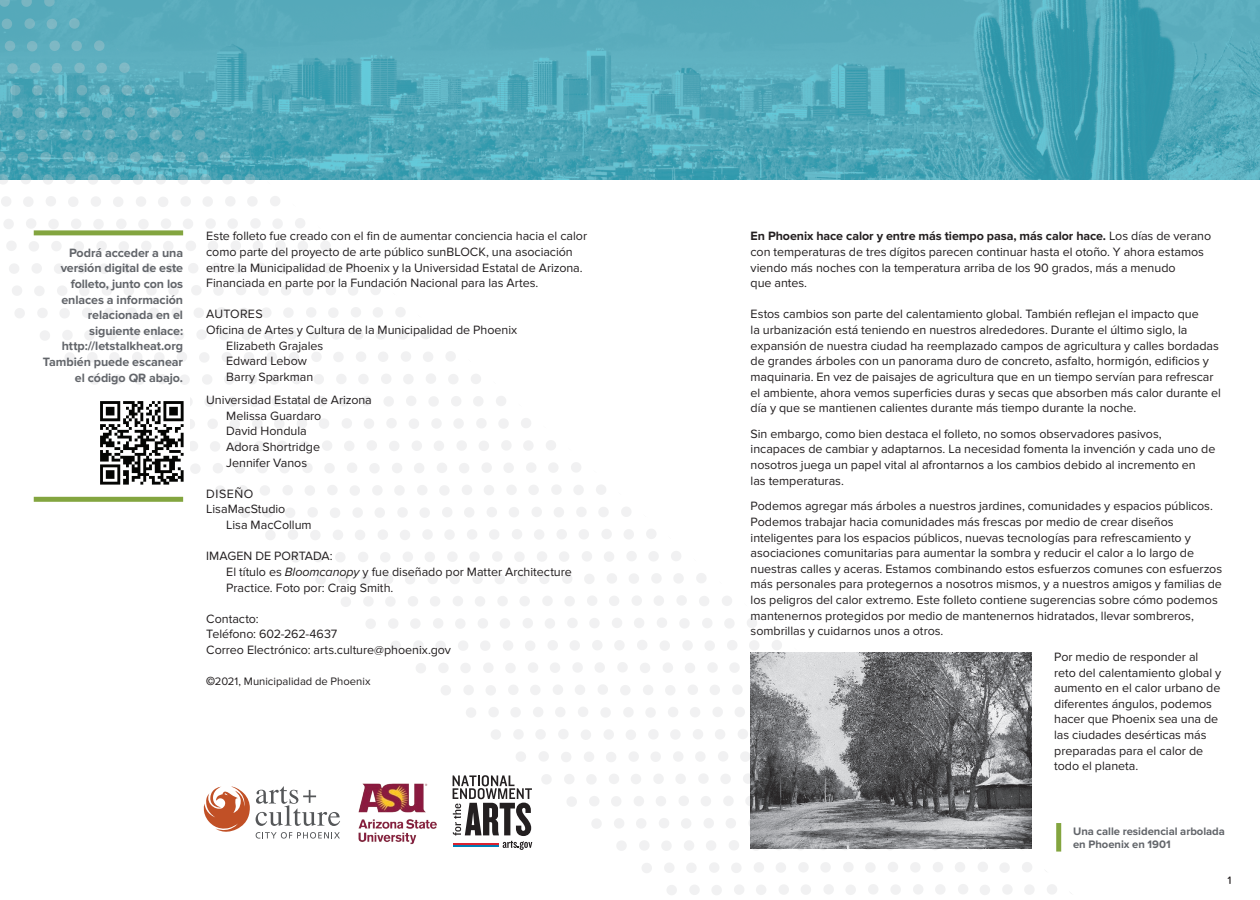
<style>
.page{position:relative;width:1260px;height:900px;background:#fff}
.page>*{position:absolute;margin:0;border:0;box-sizing:border-box;transform-origin:0 0}
.t1{font:12.5px/15.6px "Proxima Nova";letter-spacing:-.005em;color:#231f20}
.t2{font:700 12.5px/15.6px "Proxima Nova";letter-spacing:-.005em;color:#62656a;text-align:right}
.t3{font:12.5px "Proxima Nova";letter-spacing:.02em;color:#231f20}
.t4{font:700 11.25px/13.5px "Proxima Nova";color:#62656a}
.t5{font:11.25px "Proxima Nova";color:#231f20}
.t6{font:500 11.25px "Proxima Soft";color:#231f20}
.s1{font-style:italic}
.s2{font-family:"Helvetica Neue";font-weight:500}
.s3{font-weight:700}
</style>
<div class="page">
<img style="left:191px;top:0;width:1069px;height:180px">
<svg style="left:0;top:0;width:191px;height:15px;background:#5aabbb"></svg>
<svg style="left:0;top:15px;width:216px;height:23px;background:#5babbc"></svg>
<svg style="left:0;top:38px;width:241px;height:22px;background:#5dadbe"></svg>
<svg style="left:0;top:60px;width:267px;height:22px;background:#5daebe"></svg>
<svg style="left:0;top:82px;width:292px;height:23px;background:#54a9ba"></svg>
<svg style="left:0;top:105px;width:317px;height:22px;background:#50a6b7"></svg>
<svg style="left:0;top:127px;width:342px;height:22px;background:#4da4b5"></svg>
<svg style="left:0;top:149px;width:367px;height:22px;background:#50a9ba"></svg>
<svg style="left:0;top:171px;width:392px;height:14px"></svg>
<svg style="left:1px;top:196px;width:279px;height:11px"></svg>
<svg style="left:4px;top:218px;width:301px;height:18px"></svg>
<svg style="left:21px;top:240px;width:309px;height:78px"></svg>
<svg style="left:23px;top:260px;width:23px;height:242px"></svg>
<svg style="left:46px;top:260px;width:310px;height:237px"></svg>
<svg style="left:48px;top:282px;width:23px;height:215px"></svg>
<svg style="left:71px;top:282px;width:310px;height:215px"></svg>
<svg style="left:74px;top:305px;width:22px;height:192px"></svg>
<svg style="left:96px;top:305px;width:309px;height:192px"></svg>
<svg style="left:99px;top:327px;width:22px;height:170px"></svg>
<svg style="left:121px;top:327px;width:310px;height:170px"></svg>
<svg style="left:124px;top:349px;width:22px;height:148px"></svg>
<svg style="left:146px;top:349px;width:310px;height:148px"></svg>
<svg style="left:171px;top:371px;width:310px;height:126px"></svg>
<svg style="left:196px;top:393px;width:310px;height:104px"></svg>
<svg style="left:199px;top:416px;width:22px;height:395px"></svg>
<svg style="left:221px;top:415px;width:310px;height:82px"></svg>
<svg style="left:224px;top:438px;width:23px;height:80px"></svg>
<svg style="left:247px;top:437px;width:309px;height:80px"></svg>
<svg style="left:249px;top:460px;width:23px;height:377px"></svg>
<svg style="left:272px;top:459px;width:309px;height:81px"></svg>
<svg style="left:274px;top:482px;width:22px;height:80px"></svg>
<svg style="left:296px;top:482px;width:310px;height:80px"></svg>
<svg style="left:299px;top:504px;width:23px;height:80px"></svg>
<svg style="left:322px;top:504px;width:309px;height:80px"></svg>
<svg style="left:324px;top:527px;width:23px;height:80px"></svg>
<svg style="left:347px;top:526px;width:309px;height:81px"></svg>
<svg style="left:350px;top:549px;width:22px;height:80px"></svg>
<svg style="left:372px;top:549px;width:309px;height:79px"></svg>
<svg style="left:374px;top:571px;width:23px;height:80px"></svg>
<svg style="left:397px;top:571px;width:309px;height:80px"></svg>
<svg style="left:399px;top:593px;width:23px;height:80px"></svg>
<svg style="left:422px;top:593px;width:310px;height:80px"></svg>
<svg style="left:425px;top:615px;width:22px;height:80px"></svg>
<svg style="left:447px;top:615px;width:310px;height:80px"></svg>
<svg style="left:450px;top:637px;width:22px;height:197px"></svg>
<svg style="left:472px;top:637px;width:310px;height:80px"></svg>
<svg style="left:475px;top:660px;width:22px;height:80px"></svg>
<svg style="left:497px;top:659px;width:254px;height:80px"></svg>
<svg style="left:500px;top:682px;width:22px;height:80px"></svg>
<svg style="left:522px;top:682px;width:229px;height:79px"></svg>
<svg style="left:525px;top:704px;width:22px;height:139px"></svg>
<svg style="left:547px;top:704px;width:204px;height:80px"></svg>
<svg style="left:550px;top:726px;width:22px;height:81px"></svg>
<svg style="left:572px;top:726px;width:179px;height:81px"></svg>
<svg style="left:575px;top:748px;width:23px;height:81px"></svg>
<svg style="left:598px;top:748px;width:153px;height:80px"></svg>
<svg style="left:600px;top:771px;width:23px;height:80px"></svg>
<svg style="left:623px;top:770px;width:128px;height:80px"></svg>
<svg style="left:625px;top:793px;width:22px;height:80px"></svg>
<svg style="left:647px;top:793px;width:104px;height:80px"></svg>
<svg style="left:650px;top:815px;width:412px;height:80px"></svg>
<svg style="left:453px;top:775px;width:79px;height:75px"></svg>
<img style="left:358px;top:783px;width:79px;height:62px">
<svg style="left:204px;top:786px;width:46px;height:49px"></svg>
<svg style="left:256px;top:832px;width:84px;height:7px"></svg>
<svg style="left:256px;top:786px;width:84px;height:40px"></svg>
<div style="left:1056px;top:823px;width:5px;height:29px;background:#83a53f"></div>
<img style="left:751px;top:652px;width:281px;height:196px">
<img style="left:95px;top:395px;width:95px;height:95px">
<div style="left:34px;top:230px;width:149px;height:5px;background:#83a53f"></div>
<div style="left:34px;top:497px;width:149px;height:5px;background:#83a53f"></div>
<p class="t2" style="left:43px;top:245px;width:142px">Podrá acceder a una versión digital de este folleto, junto con los enlaces a información relacionada en el siguiente enlace: http://letstalkheat.org<br>También puede escanear el código QR abajo.</p>
<p class="t1" style="left:206px;top:228px;width:382px">Este folleto fue creado con el fin de aumentar conciencia hacia el calor como parte del proyecto de arte público sunBLOCK, una asociación entre la Municipalidad de Phoenix y la Universidad Estatal de Arizona.<br>Financiada en parte por la Fundación Nacional para las Artes.</p>
<p class="t3" style="left:206px;top:307px;width:58px">AUTORES</p>
<p class="t1" style="left:206px;top:322px;width:312px">Oficina de Artes y Cultura de la Municipalidad de Phoenix</p>
<p class="t1" style="left:226px;top:338px;width:99px">Elizabeth Grajales</p>
<p class="t1" style="left:226px;top:353px;width:82px">Edward Lebow</p>
<p class="t1" style="left:226px;top:369px;width:89px">Barry Sparkman</p>
<p class="t1" style="left:226px;top:392px;width:147px;text-indent:-20px">Universidad Estatal de Arizona<br>Melissa Guardaro<br>David Hondula<br>Adora Shortridge<br>Jennifer Vanos</p>
<p class="t1" style="left:206px;top:486px;width:49px">DISEÑO</p>
<p class="t1" style="left:206px;top:502px;width:81px">LisaMacStudio</p>
<p class="t1" style="left:226px;top:517px;width:87px">Lisa MacCollum</p>
<p class="t1" style="left:226px;top:548px;width:347px;text-indent:-20px">IMAGEN DE PORTADA:<br>El título es <span class="s1">Bloomcanopy</span> y fue diseñado por Matter Architecture<br>Practice. Foto por: Craig Smith.</p>
<p class="t1" style="left:206px;top:611px;width:246px">Contacto:<br>Teléfono: 602-262-4637<br>Correo Electrónico: arts.culture@phoenix.gov</p>
<p class="t5" style="left:206px;top:675px;width:166px"><span class="s2">©</span>2021, Municipalidad de Phoenix</p>
<p class="t1" style="left:751px;top:228px;width:462px"><span class="s3">En Phoenix hace calor y entre más tiempo pasa, más calor hace.</span> Los días de verano con temperaturas de tres dígitos parecen continuar hasta el otoño. Y ahora estamos viendo más noches con la temperatura arriba de los 90 grados, más a menudo<br>que antes.</p>
<p class="t1" style="left:751px;top:307px;width:472px">Estos cambios son parte del calentamiento global. También reflejan el impacto que<br>la urbanización está teniendo en nuestros alrededores. Durante el último siglo, la expansión de nuestra ciudad ha reemplazado campos de agricultura y calles bordadas de grandes árboles con un panorama duro de concreto, asfalto, hormigón, edificios y maquinaria. En vez de paisajes de agricultura que en un tiempo servían para refrescar el ambiente, ahora vemos superficies duras y secas que absorben más calor durante el día y que se mantienen calientes durante más tiempo durante la noche.</p>
<p class="t1" style="left:751px;top:426px;width:466px">Sin embargo, como bien destaca el folleto, no somos observadores pasivos, incapaces de cambiar y adaptarnos. La necesidad fomenta la invención y cada uno de nosotros juega un papel vital al afrontarnos a los cambios debido al incremento en<br>las temperaturas.</p>
<p class="t1" style="left:751px;top:498px;width:473px">Podemos agregar más árboles a nuestros jardines, comunidades y espacios públicos.<br>Podemos trabajar hacia comunidades más frescas por medio de crear diseños inteligentes para los espacios públicos, nuevas tecnologías para refrescamiento y asociaciones comunitarias para aumentar la sombra y reducir el calor a lo largo de nuestras calles y aceras. Estamos combinando estos esfuerzos comunes con esfuerzos más personales para protegernos a nosotros mismos, y a nuestros amigos y familias de los peligros del calor extremo. Este folleto contiene sugerencias sobre cómo podemos mantenernos protegidos por medio de mantenernos hidratados, llevar sombreros, sombrillas y cuidarnos unos a otros.</p>
<p class="t1" style="left:1054px;top:649px;width:169px">Por medio de responder al reto del calentamiento global y aumento en el calor urbano de diferentes ángulos, podemos hacer que Phoenix sea una de las ciudades desérticas más preparadas para el calor de todo el planeta.</p>
<p class="t4" style="left:1073px;top:825px;width:153px">Una calle residencial arbolada en Phoenix en 1901</p>
<p class="t6" style="left:1228px;top:872px;width:6px">1</p>
</div>
